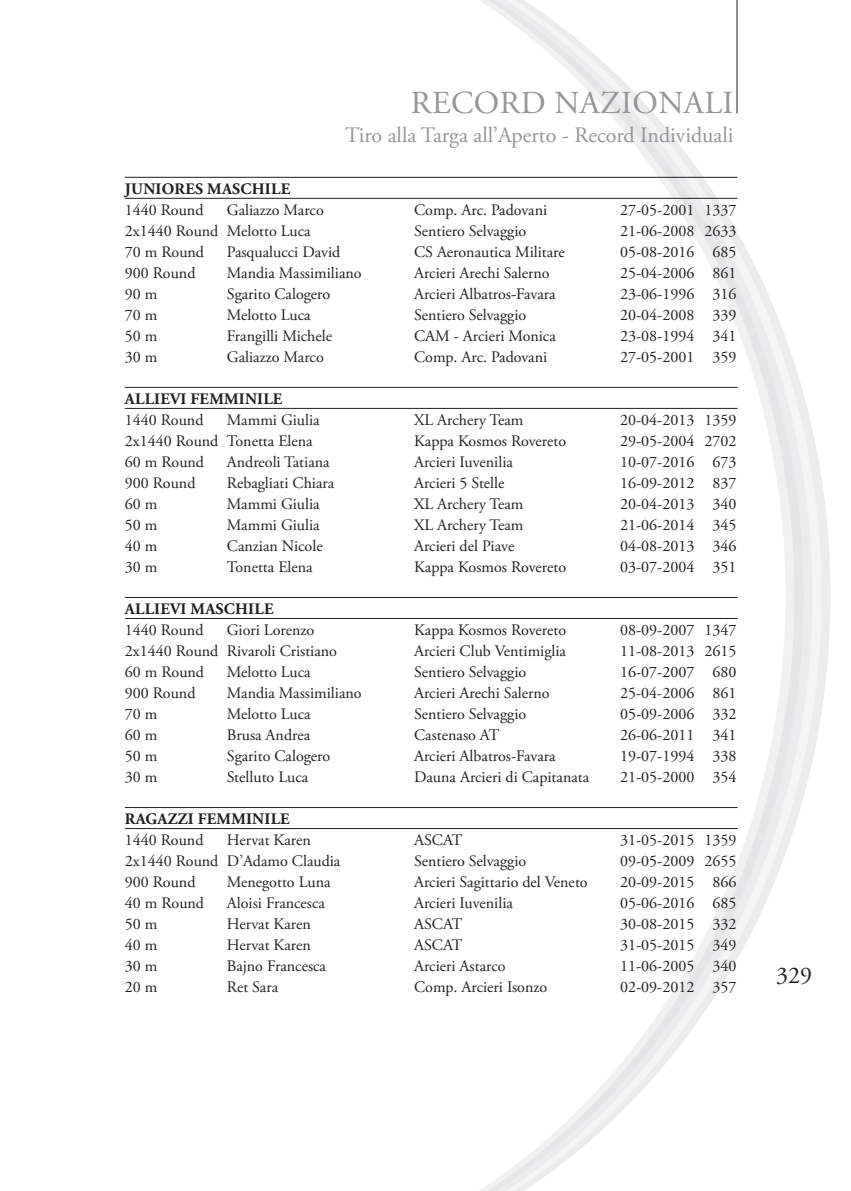
<style>
.page{position:relative;width:851px;height:1191px;background:#fff}
.page>*{position:absolute;margin:0;border:0;box-sizing:border-box;transform-origin:0 0}
.t1{font:32px "Adobe Garamond Pro";letter-spacing:.015em;color:#939598}
.t2{font:24px "Adobe Garamond Pro";color:#231f20}
.t3{font:22px "Adobe Garamond Pro";color:#939598}
.t4{font:16px "Adobe Garamond Pro";color:#231f20}
.t5{font:700 16px "Adobe Garamond Pro";letter-spacing:.015em;color:#231f20}
</style>
<div class="page">
<svg style="left:812px;top:430px;width:9px;height:331px;fill:#f3f4f4"></svg>
<svg style="left:803px;top:393px;width:9px;height:405px;fill:#ebebed"></svg>
<svg style="left:794px;top:363px;width:9px;height:465px;fill:#eaebec"></svg>
<div style="left:785px;top:337px;width:9px;height:517px;background:#ecedee"></div>
<svg style="left:431px;top:0;width:354px;height:1191px"></svg>
<hr style="left:736px;top:0;width:1px;height:113px;background:#231f20">
<hr style="left:125px;top:177px;width:612px;height:1px;background:#231f20">
<hr style="left:125px;top:198px;width:612px;height:1px;background:#231f20">
<hr style="left:125px;top:387px;width:612px;height:1px;background:#231f20">
<hr style="left:125px;top:408px;width:612px;height:1px;background:#231f20">
<hr style="left:125px;top:597px;width:612px;height:1px;background:#231f20">
<hr style="left:125px;top:618px;width:612px;height:1px;background:#231f20">
<hr style="left:125px;top:807px;width:612px;height:1px;background:#231f20">
<hr style="left:125px;top:828px;width:612px;height:1px;background:#231f20">
<h1 class="t1" style="left:411px;top:84px;width:324px">RECORD NAZIONALI</h1>
<h3 class="t3" style="left:345px;top:122px;width:390px">Tiro alla Targa all’Aperto - Record Individuali</h3>
<p class="t5" style="left:125px;top:180px;width:167px">JUNIORES MASCHILE</p>
<p class="t4" style="left:125px;top:200px;width:80px">1440 Round</p>
<p class="t4" style="left:227px;top:200px;width:98px">Galiazzo Marco</p>
<p class="t4" style="left:414px;top:200px;width:134px">Comp. Arc. Padovani</p>
<p class="t4" style="left:620px;top:200px;width:118px">27-05-2001 1337</p>
<p class="t4" style="left:125px;top:221px;width:187px">2x1440 Round Melotto Luca</p>
<p class="t4" style="left:414px;top:221px;width:114px">Sentiero Selvaggio</p>
<p class="t4" style="left:620px;top:221px;width:118px">21-06-2008 2633</p>
<p class="t4" style="left:125px;top:242px;width:81px">70 m Round</p>
<p class="t4" style="left:227px;top:242px;width:115px">Pasqualucci David</p>
<p class="t4" style="left:414px;top:242px;width:152px">CS Aeronautica Militare</p>
<p class="t4" style="left:620px;top:242px;width:118px">05-08-2016 685</p>
<p class="t4" style="left:125px;top:263px;width:72px">900 Round</p>
<p class="t4" style="left:227px;top:263px;width:136px">Mandia Massimiliano</p>
<p class="t4" style="left:414px;top:263px;width:137px">Arcieri Arechi Salerno</p>
<p class="t4" style="left:620px;top:263px;width:118px">25-04-2006 861</p>
<p class="t4" style="left:125px;top:284px;width:34px">90 m</p>
<p class="t4" style="left:227px;top:284px;width:105px">Sgarito Calogero</p>
<p class="t4" style="left:414px;top:284px;width:143px">Arcieri Albatros-Favara</p>
<p class="t4" style="left:620px;top:284px;width:118px">23-06-1996 316</p>
<p class="t4" style="left:125px;top:305px;width:34px">70 m</p>
<p class="t4" style="left:227px;top:305px;width:85px">Melotto Luca</p>
<p class="t4" style="left:414px;top:305px;width:114px">Sentiero Selvaggio</p>
<p class="t4" style="left:620px;top:305px;width:118px">20-04-2008 339</p>
<p class="t4" style="left:125px;top:326px;width:34px">50 m</p>
<p class="t4" style="left:227px;top:326px;width:107px">Frangilli Michele</p>
<p class="t4" style="left:414px;top:326px;width:143px">CAM - Arcieri Monica</p>
<p class="t4" style="left:620px;top:326px;width:118px">23-08-1994 341</p>
<p class="t4" style="left:125px;top:347px;width:34px">30 m</p>
<p class="t4" style="left:227px;top:347px;width:98px">Galiazzo Marco</p>
<p class="t4" style="left:414px;top:347px;width:134px">Comp. Arc. Padovani</p>
<p class="t4" style="left:620px;top:347px;width:118px">27-05-2001 359</p>
<p class="t5" style="left:125px;top:390px;width:159px">ALLIEVI FEMMINILE</p>
<p class="t4" style="left:125px;top:410px;width:80px">1440 Round</p>
<p class="t4" style="left:227px;top:410px;width:94px">Mammi Giulia</p>
<p class="t4" style="left:414px;top:410px;width:111px">XL Archery Team</p>
<p class="t4" style="left:620px;top:410px;width:118px">20-04-2013 1359</p>
<p class="t4" style="left:125px;top:431px;width:189px">2x1440 Round Tonetta Elena</p>
<p class="t4" style="left:414px;top:431px;width:153px">Kappa Kosmos Rovereto</p>
<p class="t4" style="left:620px;top:431px;width:118px">29-05-2004 2702</p>
<p class="t4" style="left:125px;top:452px;width:81px">60 m Round</p>
<p class="t4" style="left:227px;top:452px;width:104px">Andreoli Tatiana</p>
<p class="t4" style="left:414px;top:452px;width:100px">Arcieri Iuvenilia</p>
<p class="t4" style="left:620px;top:452px;width:118px">10-07-2016 673</p>
<p class="t4" style="left:125px;top:473px;width:72px">900 Round</p>
<p class="t4" style="left:227px;top:473px;width:109px">Rebagliati Chiara</p>
<p class="t4" style="left:414px;top:473px;width:92px">Arcieri 5 Stelle</p>
<p class="t4" style="left:620px;top:473px;width:118px">16-09-2012 837</p>
<p class="t4" style="left:125px;top:494px;width:34px">60 m</p>
<p class="t4" style="left:227px;top:494px;width:94px">Mammi Giulia</p>
<p class="t4" style="left:414px;top:494px;width:111px">XL Archery Team</p>
<p class="t4" style="left:620px;top:494px;width:118px">20-04-2013 340</p>
<p class="t4" style="left:125px;top:515px;width:34px">50 m</p>
<p class="t4" style="left:227px;top:515px;width:94px">Mammi Giulia</p>
<p class="t4" style="left:414px;top:515px;width:111px">XL Archery Team</p>
<p class="t4" style="left:620px;top:515px;width:118px">21-06-2014 345</p>
<p class="t4" style="left:125px;top:536px;width:34px">40 m</p>
<p class="t4" style="left:227px;top:536px;width:97px">Canzian Nicole</p>
<p class="t4" style="left:414px;top:536px;width:102px">Arcieri del Piave</p>
<p class="t4" style="left:620px;top:536px;width:118px">04-08-2013 346</p>
<p class="t4" style="left:125px;top:557px;width:34px">30 m</p>
<p class="t4" style="left:227px;top:557px;width:87px">Tonetta Elena</p>
<p class="t4" style="left:414px;top:557px;width:153px">Kappa Kosmos Rovereto</p>
<p class="t4" style="left:620px;top:557px;width:118px">03-07-2004 351</p>
<p class="t5" style="left:125px;top:600px;width:150px">ALLIEVI MASCHILE</p>
<p class="t4" style="left:125px;top:620px;width:80px">1440 Round</p>
<p class="t4" style="left:227px;top:620px;width:89px">Giori Lorenzo</p>
<p class="t4" style="left:414px;top:620px;width:153px">Kappa Kosmos Rovereto</p>
<p class="t4" style="left:620px;top:620px;width:118px">08-09-2007 1347</p>
<p class="t4" style="left:125px;top:641px;width:214px">2x1440 Round Rivaroli Cristiano</p>
<p class="t4" style="left:414px;top:641px;width:153px">Arcieri Club Ventimiglia</p>
<p class="t4" style="left:620px;top:641px;width:118px">11-08-2013 2615</p>
<p class="t4" style="left:125px;top:662px;width:81px">60 m Round</p>
<p class="t4" style="left:227px;top:662px;width:85px">Melotto Luca</p>
<p class="t4" style="left:414px;top:662px;width:114px">Sentiero Selvaggio</p>
<p class="t4" style="left:620px;top:662px;width:118px">16-07-2007 680</p>
<p class="t4" style="left:125px;top:683px;width:72px">900 Round</p>
<p class="t4" style="left:227px;top:683px;width:136px">Mandia Massimiliano</p>
<p class="t4" style="left:414px;top:683px;width:137px">Arcieri Arechi Salerno</p>
<p class="t4" style="left:620px;top:683px;width:118px">25-04-2006 861</p>
<p class="t4" style="left:125px;top:704px;width:34px">70 m</p>
<p class="t4" style="left:227px;top:704px;width:85px">Melotto Luca</p>
<p class="t4" style="left:414px;top:704px;width:114px">Sentiero Selvaggio</p>
<p class="t4" style="left:620px;top:704px;width:118px">05-09-2006 332</p>
<p class="t4" style="left:125px;top:725px;width:34px">60 m</p>
<p class="t4" style="left:227px;top:725px;width:85px">Brusa Andrea</p>
<p class="t4" style="left:414px;top:725px;width:87px">Castenaso AT</p>
<p class="t4" style="left:620px;top:725px;width:118px">26-06-2011 341</p>
<p class="t4" style="left:125px;top:746px;width:34px">50 m</p>
<p class="t4" style="left:227px;top:746px;width:105px">Sgarito Calogero</p>
<p class="t4" style="left:414px;top:746px;width:143px">Arcieri Albatros-Favara</p>
<p class="t4" style="left:620px;top:746px;width:118px">19-07-1994 338</p>
<p class="t4" style="left:125px;top:767px;width:34px">30 m</p>
<p class="t4" style="left:227px;top:767px;width:83px">Stelluto Luca</p>
<p class="t4" style="left:414px;top:767px;width:177px">Dauna Arcieri di Capitanata</p>
<p class="t4" style="left:620px;top:767px;width:118px">21-05-2000 354</p>
<p class="t5" style="left:125px;top:809px;width:166px">RAGAZZI FEMMINILE</p>
<p class="t4" style="left:125px;top:830px;width:80px">1440 Round</p>
<p class="t4" style="left:227px;top:830px;width:85px">Hervat Karen</p>
<p class="t4" style="left:414px;top:830px;width:50px">ASCAT</p>
<p class="t4" style="left:620px;top:830px;width:118px">31-05-2015 1359</p>
<p class="t4" style="left:125px;top:851px;width:217px">2x1440 Round D’Adamo Claudia</p>
<p class="t4" style="left:414px;top:851px;width:114px">Sentiero Selvaggio</p>
<p class="t4" style="left:620px;top:851px;width:118px">09-05-2009 2655</p>
<p class="t4" style="left:125px;top:872px;width:72px">900 Round</p>
<p class="t4" style="left:227px;top:872px;width:105px">Menegotto Luna</p>
<p class="t4" style="left:414px;top:872px;width:175px">Arcieri Sagittario del Veneto</p>
<p class="t4" style="left:620px;top:872px;width:118px">20-09-2015 866</p>
<p class="t4" style="left:125px;top:893px;width:81px">40 m Round</p>
<p class="t4" style="left:227px;top:893px;width:100px">Aloisi Francesca</p>
<p class="t4" style="left:414px;top:893px;width:100px">Arcieri Iuvenilia</p>
<p class="t4" style="left:620px;top:893px;width:118px">05-06-2016 685</p>
<p class="t4" style="left:125px;top:914px;width:34px">50 m</p>
<p class="t4" style="left:227px;top:914px;width:85px">Hervat Karen</p>
<p class="t4" style="left:414px;top:914px;width:50px">ASCAT</p>
<p class="t4" style="left:620px;top:914px;width:118px">30-08-2015 332</p>
<p class="t4" style="left:125px;top:935px;width:34px">40 m</p>
<p class="t4" style="left:227px;top:935px;width:85px">Hervat Karen</p>
<p class="t4" style="left:414px;top:935px;width:50px">ASCAT</p>
<p class="t4" style="left:620px;top:935px;width:118px">31-05-2015 349</p>
<p class="t4" style="left:125px;top:956px;width:34px">30 m</p>
<p class="t4" style="left:227px;top:956px;width:101px">Bajno Francesca</p>
<p class="t4" style="left:414px;top:956px;width:93px">Arcieri Astarco</p>
<p class="t4" style="left:620px;top:956px;width:118px">11-06-2005 340</p>
<p class="t4" style="left:125px;top:977px;width:34px">20 m</p>
<p class="t4" style="left:227px;top:977px;width:53px">Ret Sara</p>
<p class="t4" style="left:414px;top:977px;width:134px">Comp. Arcieri Isonzo</p>
<p class="t4" style="left:620px;top:977px;width:118px">02-09-2012 357</p>
<h2 class="t2" style="left:776px;top:961px;width:37px">329</h2>
</div>
